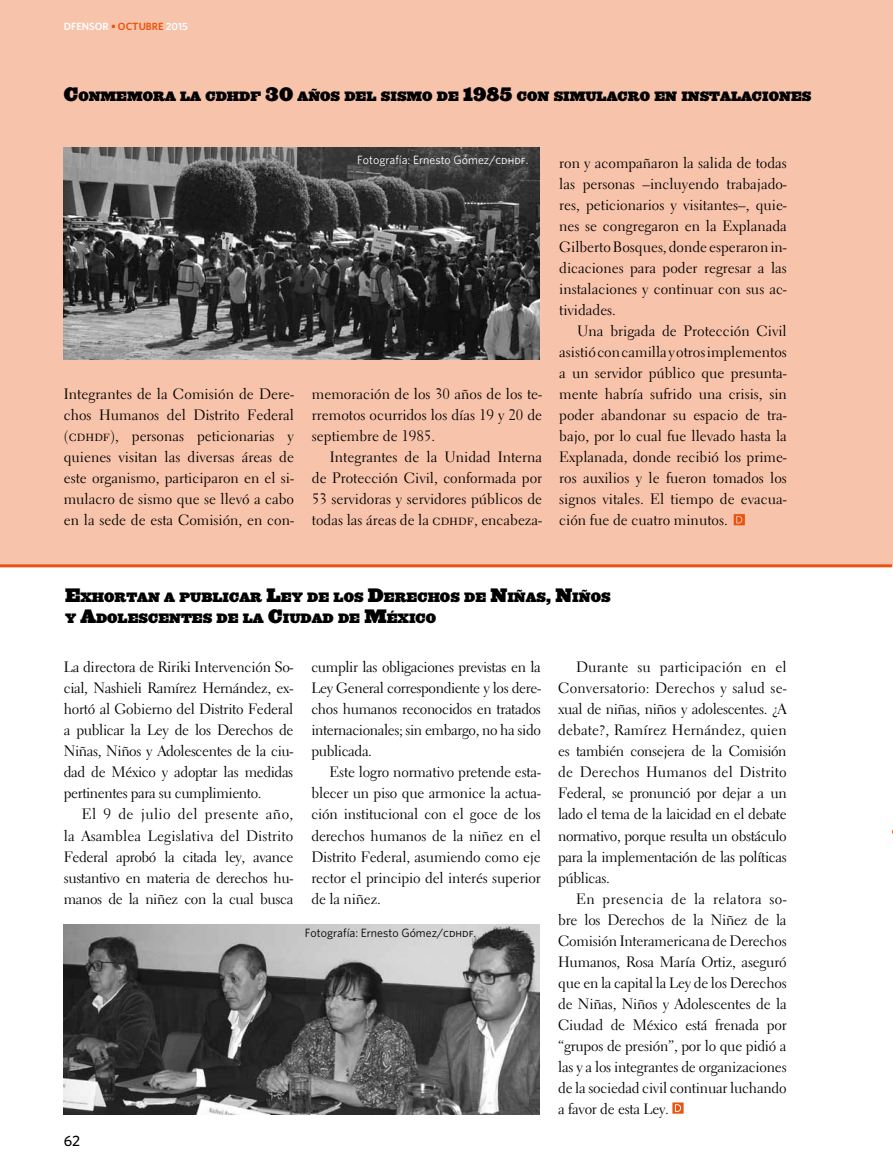
<style>
.page{position:relative;width:893px;height:1170px;background:#fff}
.page>*{position:absolute;margin:0;border:0;box-sizing:border-box;transform-origin:0 0}
.t1{font:15px/21px "Electra LT Std";letter-spacing:-.01em;color:#000;text-align:justify}
.t2{font:500 15px "Whitney";color:#000}
.t3{font:12.6px/21px "Ziggurat HTF Black";color:#000}
.t4{font:12px "Whitney";color:#fff}
.t5{font:12px "Whitney";color:#000}
.t6{font:600 10.5px "Whitney";color:#fff}
.s1{color:#e85410}
.s2{font-size:18px}
.s3{font-family:"Whitney Book SC"}
</style>
<div class="page">
<div style="left:0;top:0;width:893px;height:564px;background:#f7c3ab"></div>
<hr style="left:892px;top:833px;width:1px;height:336px;background:#f7c3ab">
<img style="left:64px;top:924px;width:476px;height:190px">
<hr style="left:0;top:564px;width:892px;height:3px;background:#e85410">
<img style="left:64px;top:147px;width:476px;height:212px">
<svg style="left:734px;top:514px;width:11px;height:11px"></svg>
<svg style="left:672px;top:1102px;width:12px;height:11px"></svg>
<p class="t6" style="left:64px;top:20px;width:125px">DFENSOR <span class="s1">• OCTUBRE</span> 2015</p>
<p class="t3" style="left:64px;top:86px;width:749px"><span class="s2">C</span>ONMEMORA LA CDHDF <span class="s2">30</span> AÑOS DEL SISMO DE <span class="s2">1985</span> CON SIMULACRO EN INSTALACIONES</p>
<p class="t4" style="left:357px;top:152px;width:173px">Fotografía: Ernesto Gómez/<span class="s3">cdhdf</span>.</p>
<p class="t1" style="left:64px;top:383px;width:232px">Integrantes de la Comisión de Dere&shy;chos Humanos del Distrito Federal (cdhdf), personas peticionarias y quienes visitan las diversas áreas de este organismo, participaron en el si&shy;mulacro de sismo que se llevó a cabo en la sede de esta Comisión, en con-</p>
<p class="t1" style="left:312px;top:383px;width:232px">memoración de los 30 años de los te&shy;rremotos ocurridos los días 19 y 20 de septiembre de 1985.</p>
<p class="t1" style="left:312px;top:446px;width:232px;text-indent:18px">Integrantes de la Unidad Interna de Protección Civil, conformada por 53 servidoras y servidores públicos de todas las áreas de la cdhdf, encabeza-</p>
<p class="t1" style="left:559px;top:152px;width:229px">ron y acompañaron la salida de todas las personas –incluyendo trabajado&shy;res, peticionarios y visitantes–, quie&shy;nes se congregaron en la Explanada Gilberto Bosques, donde esperaron in&shy;dicaciones para poder regresar a las instalaciones y continuar con sus ac&shy;tividades.</p>
<p class="t1" style="left:559px;top:320px;width:229px;text-indent:18px">Una brigada de Protección Civil asistió con camilla y otros implementos a un servidor público que presunta&shy;mente habría sufrido una crisis, sin poder abandonar su espacio de tra&shy;bajo, por lo cual fue llevado hasta la Explanada, donde recibió los prime&shy;ros auxilios y le fueron tomados los signos vitales. El tiempo de evacua&shy;ción fue de cuatro minutos.</p>
<p class="t3" style="left:65px;top:586px;width:547px"><span class="s2">E</span>XHORTAN A PUBLICAR <span class="s2">L</span>EY DE LOS <span class="s2">D</span>ERECHOS DE <span class="s2">N</span>IÑAS<span class="s2">, N</span>IÑOS<br>Y <span class="s2">A</span>DOLESCENTES DE LA <span class="s2">C</span>IUDAD DE <span class="s2">M</span>ÉXICO</p>
<p class="t1" style="left:64px;top:656px;width:231px">La directora de Ririki Intervención So&shy;cial, Nashieli Ramírez Hernández, ex&shy;hortó al Gobierno del Distrito Federal a publicar la Ley de los Derechos de Niñas, Niños y Adolescentes de la ciu&shy;dad de México y adoptar las medidas pertinentes para su cumplimiento.</p>
<p class="t1" style="left:64px;top:803px;width:231px;text-indent:18px">El 9 de julio del presente año, la Asamblea Legislativa del Distrito Federal aprobó la citada ley, avance sustantivo en materia de derechos hu&shy;manos de la niñez con la cual busca</p>
<p class="t1" style="left:311px;top:656px;width:231px">cumplir las obligaciones previstas en la Ley General correspondiente y los dere&shy;chos humanos reconocidos en tratados internacionales; sin embargo, no ha sido publicada.</p>
<p class="t1" style="left:311px;top:761px;width:231px;text-indent:18px">Este logro normativo pretende esta&shy;blecer un piso que armonice la actua&shy;ción institucional con el goce de los derechos humanos de la niñez en el Distrito Federal, asumiendo como eje rector el principio del interés superior de la niñez.</p>
<p class="t1" style="left:558px;top:656px;width:230px;text-indent:18px">Durante su participación en el Conversatorio: Derechos y salud se&shy;xual de niñas, niños y adolescentes. ¿A debate?, Ramírez Hernández, quien es también consejera de la Comisión de Derechos Humanos del Distrito Federal, se pronunció por dejar a un lado el tema de la laicidad en el debate normativo, porque resulta un obstáculo para la implementación de las políticas públicas.</p>
<p class="t1" style="left:558px;top:887px;width:230px;text-indent:18px">En presencia de la relatora so&shy;bre los Derechos de la Niñez de la Comisión Interamericana de Derechos Humanos, Rosa María Ortiz, aseguró que en la capital la Ley de los Derechos de Niñas, Niños y Adolescentes de la Ciudad de México está frenada por “grupos de presión”, por lo que pidió a las y a los integrantes de organizaciones de la sociedad civil continuar luchando a favor de esta Ley.</p>
<p class="t5" style="left:305px;top:926px;width:173px">Fotografía: Ernesto Gómez/<span class="s3">cdhdf</span>.</p>
<p class="t2" style="left:64px;top:1131px;width:18px">62</p>
</div>
